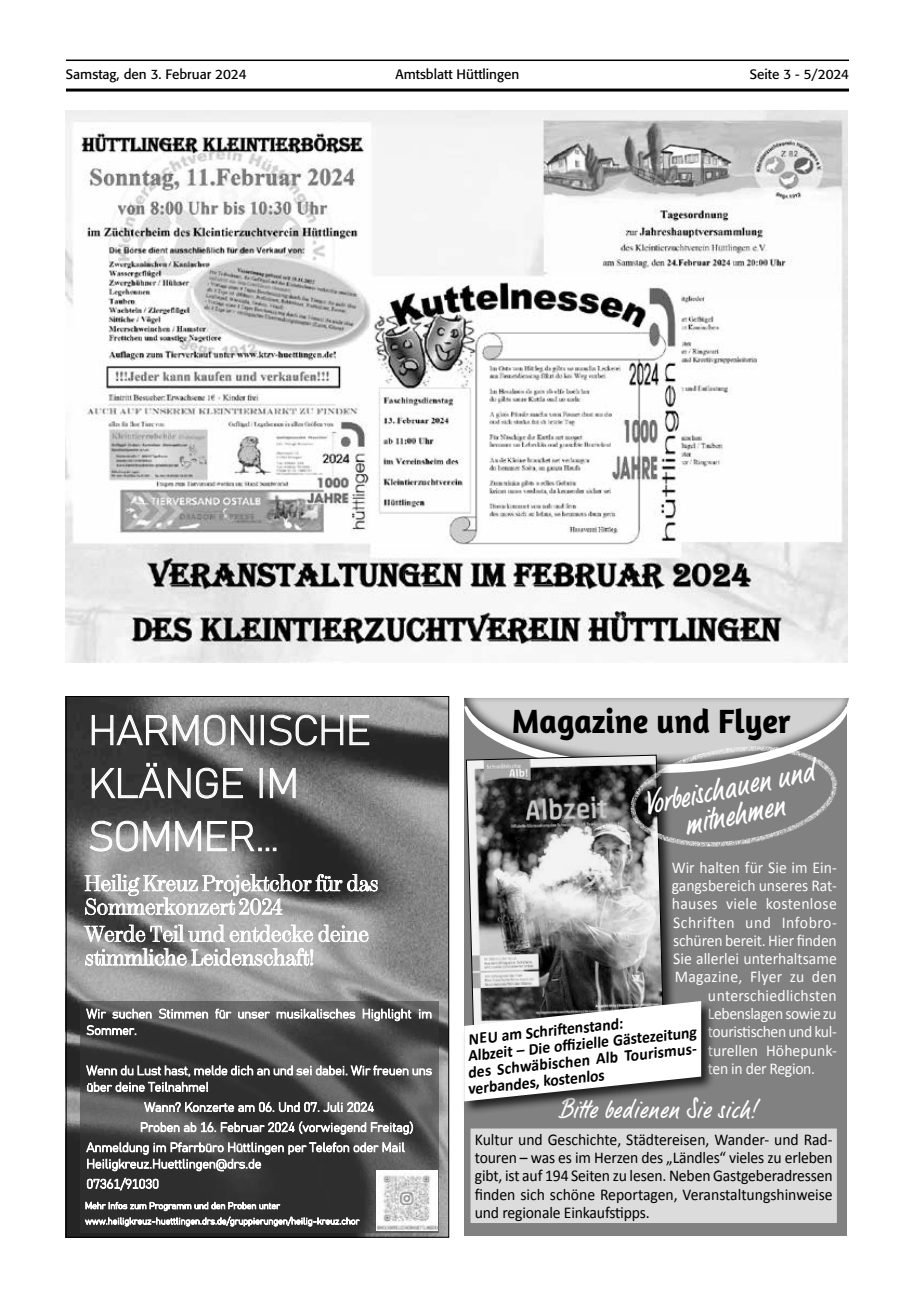
<style>
.page{position:relative;width:915px;height:1297px;background:#fff}
.page>*{position:absolute;margin:0;border:0;box-sizing:border-box;transform-origin:0 0}
.t1{font:40.95px/52.9px "Grandview Display";color:#fff}
.t2{font:700 34.2px "Amaranth";color:#000;scale:.94 1}
.t3{font:33.45px/27.5px "LP Bambus";color:#fff;text-align:center;scale:.94 1}
.t4{font:27.75px "LP Bambus";letter-spacing:.035em;color:#fff;scale:.95 1}
.t5{font:21.75px/23.5px "Chamberi Super Display";color:#fff}
.t6{font:16.5px/18.3px "Calibri";letter-spacing:-.01em;color:#000;text-align:justify;scale:.95 1}
.t7{font:16.5px "Calibri";color:#fff;scale:.95 1}
.t8{font:700 16.5px/16.5px "Calibri";color:#000;scale:.95 1}
.t9{font:16.5px "Calibri";letter-spacing:-.025em;color:#fff;scale:.95 1}
.t10{font:16.5px "Calibri";letter-spacing:.025em;color:#fff;scale:.95 1}
.t11{font:16.5px "Calibri";letter-spacing:.035em;color:#fff;scale:.95 1}
.t12{font:16.5px "Calibri";letter-spacing:.02em;color:#fff;scale:.95 1}
.t13{font:16.5px "Calibri";letter-spacing:-.02em;color:#fff;scale:.95 1}
.t14{font:13.5px "Formata";color:#000}
.t15{font:12.75px/16.5px "Grandview Display";color:#fff}
.t16{font:9.15px/15.5px "Grandview Display";color:#fff}
</style>
<div class="page">
<hr style="left:66px;top:60px;width:782px;height:1px;background:#000">
<hr style="left:66px;top:89px;width:782px;height:3px;background:#000">
<img style="left:66px;top:111px;width:780px;height:551px">
<img style="left:68px;top:698px;width:379px;height:537px">
<div style="left:81px;top:1001px;width:358px;height:231px;background:#373737;opacity:.54"></div>
<img style="left:83px;top:1005px;width:352px;height:218px">
<img style="left:376px;top:1170px;width:61px;height:61px">
<div style="left:464px;top:698px;width:382px;height:538px;background:#818181"></div>
<div style="left:470px;top:1128px;width:366px;height:95px;background:#dcdcdc"></div>
<div style="left:464px;top:753px;width:213px;height:292px;background:#000;opacity:.75"></div>
<svg style="left:466px;top:850px;width:197px;height:149px;background:#989898"></svg>
<svg style="left:464px;top:698px;width:384px;height:152px"></svg>
<div style="left:461px;top:999px;width:254px;height:116px;background:#000;opacity:.75"></div>
<svg style="left:464px;top:1001px;width:237px;height:100px;background:#d5d5d5"></svg>
<p class="t14" style="left:66px;top:66px;width:182px">Samstag, den 3. Februar 2024</p>
<p class="t14" style="left:395px;top:66px;width:125px">Amtsblatt Hüttlingen</p>
<p class="t14" style="left:749px;top:66px;width:101px">Seite 3 - 5/2024</p>
<h1 class="t1" style="left:89px;top:701px;width:283px">HARMONISCHE<br>KLÄNGE IM<br>SOMMER…</h1>
<h3 class="t5" style="left:85px;top:870px;width:295px">Heilig Kreuz Projektchor für das<br>Sommerkonzert 2024</h3>
<h3 class="t5" style="left:85px;top:921px;width:285px">Werde Teil und entdecke deine stimmliche Leidenschaft!</h3>
<p class="t15" style="left:86px;top:1004px;width:347px">Wir suchen Stimmen für unser musikalisches Highlight im<br>Sommer.</p>
<p class="t15" style="left:86px;top:1061px;width:347px">Wenn du Lust hast, melde dich an und sei dabei. Wir freuen uns über deine Teilnahme!</p>
<p class="t15" style="left:144px;top:1098px;width:231px">Wann? Konzerte am 06. Und 07. Juli 2024</p>
<p class="t15" style="left:140px;top:1118px;width:275px">Proben ab 16. Februar 2024 (vorwiegend Freitag)</p>
<p class="t15" style="left:86px;top:1138px;width:320px">Anmeldung im Pfarrbüro Hüttlingen per Telefon oder Mail</p>
<p class="t15" style="left:86px;top:1153px;width:176px;line-height:20.1px">Heiligkreuz.Huettlingen@drs.de<br>07361/91030</p>
<p class="t16" style="left:85px;top:1197px;width:276px">Mehr Infos zum Programm und den Proben unter www.heiligkreuz-huettlingen.drs.de/gruppierungen/heilig-kreuz.chor</p>
<h2 class="t2" style="left:511px;top:699px;width:298px">Magazine und Flyer</h2>
<h3 class="t3" style="left:641px;top:793px;width:185px;rotate:-11deg">Vorbeischauen und mitnehmen</h3>
<p class="t7" style="left:671px;top:857px;width:175px">Wir halten für Sie im Ein-</p>
<p class="t7" style="left:671px;top:875px;width:175px">gangsbereich unseres Rat-</p>
<p class="t10" style="left:671px;top:893px;width:175px">hauses viele kostenlose</p>
<p class="t11" style="left:673px;top:912px;width:174px">Schriften und Infobro-</p>
<p class="t7" style="left:673px;top:930px;width:174px">schüren bereit. Hier finden</p>
<p class="t7" style="left:673px;top:948px;width:174px">Sie allerlei unterhaltsame</p>
<p class="t12" style="left:674px;top:967px;width:172px">Magazine, Flyer zu den</p>
<p class="t7" style="left:707px;top:985px;width:137px">unterschiedlichsten</p>
<p class="t9" style="left:707px;top:1003px;width:137px">Lebenslagen sowie zu</p>
<p class="t9" style="left:707px;top:1022px;width:137px">touristischen und kul-</p>
<p class="t7" style="left:707px;top:1040px;width:137px">turellen Höhepunk-</p>
<p class="t13" style="left:707px;top:1058px;width:114px">ten in der Region.</p>
<h3 class="t4" style="left:556px;top:1092px;width:210px">Bitte bedienen Sie sich!</h3>
<p class="t6" style="left:474px;top:1129px;width:378px">Kultur und Geschichte, Städtereisen, Wander- und Rad&shy;touren – was es im Herzen des „Ländles“ vieles zu erleben gibt, ist auf 194 Seiten zu lesen. Neben Gastgeberadressen finden sich schöne Reportagen, Veranstaltungshinweise und regionale Einkaufstipps.</p>
<p class="t8" style="left:461px;top:1031px;width:249px;text-indent:6px;rotate:-6deg">NEU am Schrift enstand:<br>Albzeit – Die offi zielle Gästezeitung des Schwäbischen Alb Tourismus&shy;verbandes, kostenlos</p>
</div>
